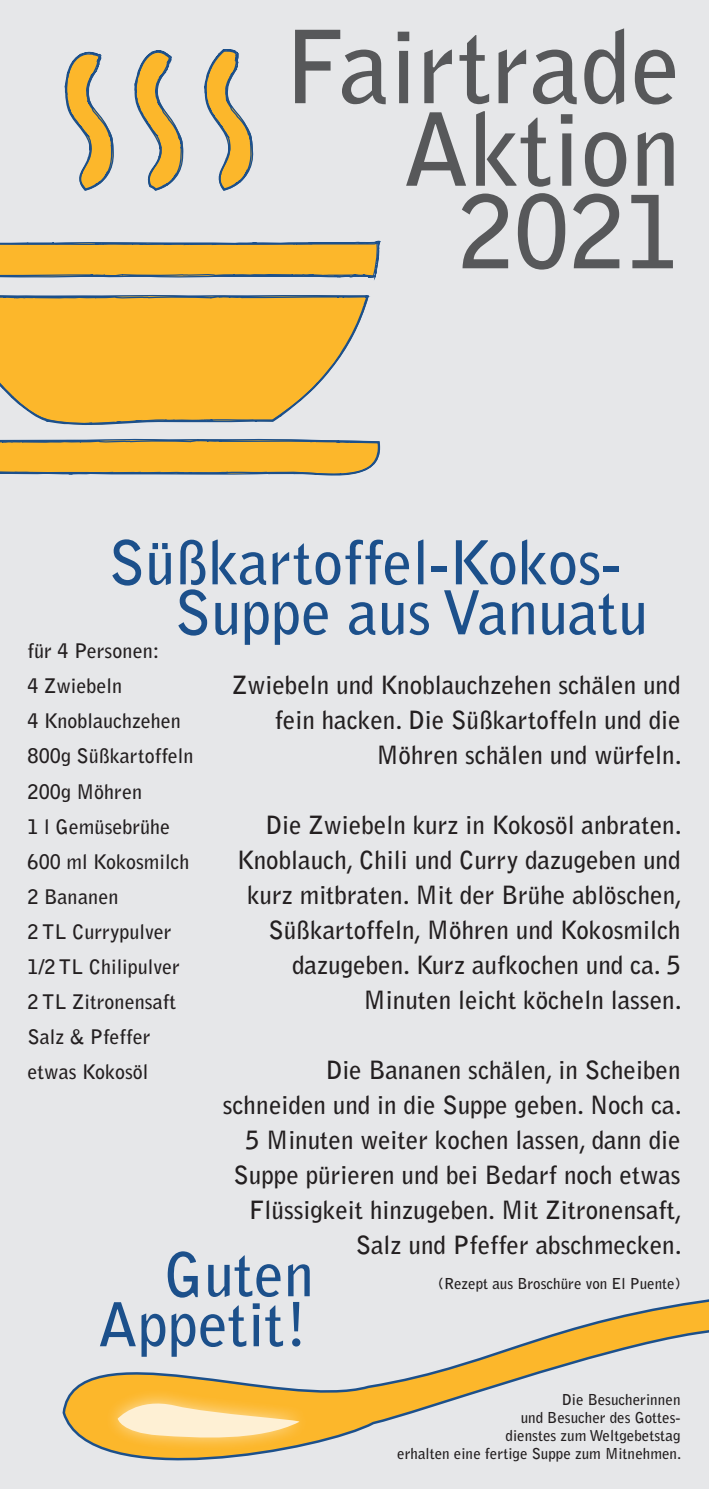
<style>
.page{position:relative;width:709px;height:1489px;background:#fff}
.page>*{position:absolute;margin:0;border:0;box-sizing:border-box;transform-origin:0 0}
.t1{font:700 100px/82.5px "Bell Gothic Std";color:#57585a;text-align:right}
.t2{font:700 60px/50px "Bell Gothic Std";color:#1c508b}
.t3{font:700 25px/35px "Bell Gothic Std";color:#231f20;text-align:right}
.t4{font:700 20px/35px "Bell Gothic Std";color:#231f20}
.t5{font:700 15px/18px "Bell Gothic Std";color:#231f20;text-align:right}
</style>
<div class="page">
<div style="left:0;top:0;width:709px;height:1488px;background:#e6e7e9"></div>
<svg style="left:0;top:294px;width:370px;height:131px"></svg>
<svg style="left:0;top:438px;width:381px;height:38px"></svg>
<svg style="left:0;top:49px;width:381px;height:232px"></svg>
<svg style="left:62px;top:1299px;width:647px;height:150px"></svg>
<svg style="left:101px;top:1383px;width:214px;height:78px"></svg>
<h1 class="t1" style="left:284px;top:26px;width:398px">Fairtrade<br>Aktion<br>2021</h1>
<h2 class="t2" style="left:174px;top:538px;width:475px;text-indent:-66px">Süßkartoffel-Kokos-<br>Suppe aus Vanuatu</h2>
<p class="t4" style="left:28px;top:633px;width:167px">für 4 Personen:<br>4 Zwiebeln<br>4 Knoblauchzehen<br>800g Süßkartoffeln<br>200g Möhren<br>1 l Gemüsebrühe<br>600 ml Kokosmilch<br>2 Bananen<br>2 TL Currypulver<br>1/2 TL Chilipulver<br>2 TL Zitronensaft<br>Salz &amp; Pfeffer etwas Kokosöl</p>
<p class="t3" style="left:232px;top:667px;width:451px">Zwiebeln und Knoblauchzehen schälen und fein hacken. Die Süßkartoffeln und die<br>Möhren schälen und würfeln.</p>
<p class="t3" style="left:237px;top:807px;width:446px">Die Zwiebeln kurz in Kokosöl anbraten.<br>Knoblauch, Chili und Curry dazugeben und kurz mitbraten. Mit der Brühe ablöschen, Süßkartoffeln, Möhren und Kokosmilch dazugeben. Kurz aufkochen und ca. 5<br>Minuten leicht köcheln lassen.</p>
<p class="t3" style="left:223px;top:1052px;width:461px">Die Bananen schälen, in Scheiben schneiden und in die Suppe geben. Noch ca.<br>5 Minuten weiter kochen lassen, dann die Suppe pürieren und bei Bedarf noch etwas Flüssigkeit hinzugeben. Mit Zitronensaft, Salz und Pfeffer abschmecken.</p>
<p class="t5" style="left:438px;top:1274px;width:244px">(Rezept aus Broschüre von El Puente)</p>
<h2 class="t2" style="left:98px;top:1249px;width:218px;text-align:right">Guten<br>Appetit!</h2>
<p class="t5" style="left:397px;top:1389px;width:285px">Die Besucherinnen<br>und Besucher des Gottes-<br>dienstes zum Weltgebetstag<br>erhalten eine fertige Suppe zum Mitnehmen.</p>
</div>
